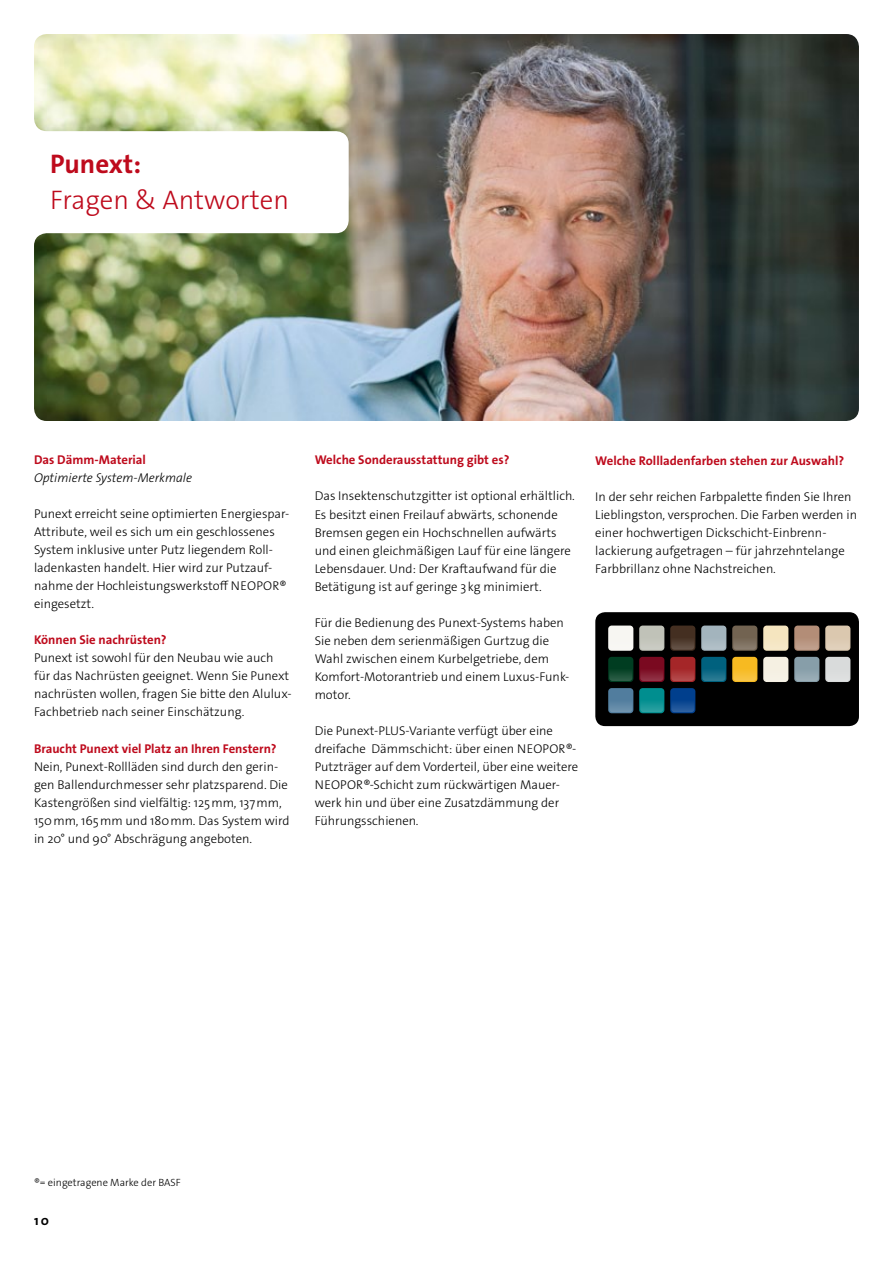
<style>
.page{position:relative;width:893px;height:1263px;background:#fff}
.page>*{position:absolute;margin:0;border:0;box-sizing:border-box;transform-origin:0 0}
.t1{font:300 27px "The Sans Os F";color:#be0a1c}
.t2{font:700 27px "The Sans Os F";color:#be0a1c}
.t3{font:700 13.5px "The Sans Os F";color:#000}
.t4{font:300 12.75px/18px "The Sans Os F";color:#000}
.t5{font:700 12.75px "The Sans Os F";color:#be0a1c}
.t6{font:italic 300 12.75px "The Sans Os F";color:#000}
.t7{font:300 10.5px "The Sans Os F";color:#000}
</style>
<div class="page">
<img style="left:349px;top:34px;width:510px;height:387px">
<svg style="left:34px;top:34px;width:315px;height:387px"></svg>
<div style="left:595px;top:612px;width:264px;height:114px;background:#000;border-radius:10px"></div>
<div style="left:608px;top:625px;width:25px;height:26px;background:#f7f6f2;border-radius:3px"></div>
<div style="left:639px;top:625px;width:25px;height:26px;background:#c0c2b8;border-radius:3px"></div>
<svg style="left:640px;top:647px;width:23px;height:3px"></svg>
<div style="left:670px;top:625px;width:25px;height:26px;background:#442f21;border-radius:3px"></div>
<svg style="left:671px;top:640px;width:23px;height:10px"></svg>
<div style="left:701px;top:625px;width:25px;height:26px;background:#a3b4bd;border-radius:3px"></div>
<svg style="left:702px;top:645px;width:23px;height:5px"></svg>
<div style="left:732px;top:625px;width:25px;height:26px;background:#726351;border-radius:3px"></div>
<svg style="left:733px;top:641px;width:23px;height:9px"></svg>
<div style="left:763px;top:625px;width:25px;height:26px;background:#f5e5bf;border-radius:3px"></div>
<svg style="left:764px;top:648px;width:22px;height:2px"></svg>
<div style="left:794px;top:625px;width:25px;height:26px;background:#b38d77;border-radius:3px"></div>
<svg style="left:795px;top:642px;width:23px;height:8px"></svg>
<div style="left:825px;top:625px;width:25px;height:26px;background:#dbc8af;border-radius:3px"></div>
<svg style="left:826px;top:646px;width:23px;height:4px"></svg>
<div style="left:608px;top:688px;width:25px;height:25px;background:#517d9e;border-radius:3px"></div>
<svg style="left:609px;top:704px;width:23px;height:8px"></svg>
<div style="left:639px;top:688px;width:25px;height:25px;background:#008e8f;border-radius:3px"></div>
<svg style="left:640px;top:702px;width:23px;height:10px"></svg>
<div style="left:670px;top:688px;width:25px;height:25px;background:#003f8d;border-radius:3px"></div>
<svg style="left:671px;top:702px;width:23px;height:10px"></svg>
<div style="left:608px;top:657px;width:25px;height:25px;background:#003d21;border-radius:3px"></div>
<svg style="left:609px;top:671px;width:23px;height:10px"></svg>
<div style="left:639px;top:657px;width:25px;height:25px;background:#7a0920;border-radius:3px"></div>
<svg style="left:640px;top:671px;width:23px;height:10px"></svg>
<div style="left:670px;top:657px;width:25px;height:25px;background:#a52628;border-radius:3px"></div>
<svg style="left:671px;top:672px;width:23px;height:9px"></svg>
<div style="left:701px;top:657px;width:25px;height:25px;background:#00617e;border-radius:3px"></div>
<svg style="left:702px;top:671px;width:23px;height:10px"></svg>
<div style="left:732px;top:657px;width:25px;height:25px;background:#f7ba21;border-radius:3px"></div>
<svg style="left:733px;top:672px;width:23px;height:9px"></svg>
<div style="left:763px;top:657px;width:25px;height:25px;background:#f5f0e2;border-radius:3px"></div>
<div style="left:794px;top:657px;width:25px;height:25px;background:#879ea9;border-radius:3px"></div>
<svg style="left:796px;top:674px;width:22px;height:7px"></svg>
<div style="left:825px;top:657px;width:25px;height:25px;background:#d9dbdb;border-radius:3px"></div>
<h1 class="t2" style="left:50px;top:146px;width:93px">Punext:</h1>
<h1 class="t1" style="left:50px;top:182px;width:240px">Fragen &amp; Antworten</h1>
<p class="t5" style="left:34px;top:452px;width:113px">Das Dämm-Material</p>
<p class="t6" style="left:34px;top:470px;width:160px">Optimierte System-Merkmale</p>
<p class="t4" style="left:34px;top:505px;width:257px">Punext erreicht seine optimierten Energiespar-Attribute, weil es sich um ein geschlossenes System inklusive unter Putz liegendem Roll&shy;ladenkasten handelt. Hier wird zur Putzauf&shy;nahme der Hochleistungswerkstoff Neopor</p>
<p class="t4" style="left:279px;top:577px;width:9px">®</p>
<p class="t4" style="left:34px;top:595px;width:62px">eingesetzt.</p>
<p class="t5" style="left:34px;top:632px;width:134px">Können Sie nachrüsten?</p>
<p class="t4" style="left:34px;top:649px;width:259px">Punext ist sowohl für den Neubau wie auch für das Nachrüsten geeignet. Wenn Sie Punext nachrüsten wollen, fragen Sie bitte den Alulux-Fachbetrieb nach seiner Einschätzung.</p>
<p class="t5" style="left:34px;top:740px;width:244px">Braucht Punext viel Platz an Ihren Fenstern?</p>
<p class="t4" style="left:34px;top:757px;width:257px">Nein, Punext-Rollläden sind durch den gerin&shy;gen Ballendurchmesser sehr platzsparend. Die Kastengrößen sind vielfältig: 125 mm, 137 mm, 150 mm, 165 mm und 180 mm. Das System wird in 20° und 90° Abschrägung angeboten.</p>
<p class="t5" style="left:315px;top:452px;width:196px">Welche Sonderausstattung gibt es?</p>
<p class="t4" style="left:315px;top:487px;width:262px">Das Insektenschutzgitter ist optional erhältlich.<br>Es besitzt einen Freilauf abwärts, schonende Bremsen gegen ein Hochschnellen aufwärts und einen gleichmäßigen Lauf für eine längere Lebensdauer. Und: Der Kraftaufwand für die Betätigung ist auf geringe 3 kg minimiert.</p>
<p class="t4" style="left:315px;top:613px;width:256px">Für die Bedienung des Punext-Systems haben Sie neben dem serienmäßigen Gurtzug die Wahl zwischen einem Kurbelgetriebe, dem Komfort-Motorantrieb und einem Luxus-Funk&shy;motor.</p>
<p class="t4" style="left:315px;top:721px;width:240px">Die Punext-PLUS-Variante verfügt über eine dreifache Dämmschicht: über einen Neopor</p>
<p class="t4" style="left:315px;top:739px;width:265px;text-indent:251px">®-<br>Putzträger auf dem Vorderteil, über eine weitere<br>Neopor</p>
<p class="t4" style="left:315px;top:775px;width:247px;text-align:justify;text-indent:49px">®-Schicht zum rückwärtigen Mauer&shy;werk hin und über eine Zusatzdämmung der Führungsschienen.</p>
<p class="t5" style="left:595px;top:452px;width:250px">Welche Rollladenfarben stehen zur Auswahl?</p>
<p class="t4" style="left:595px;top:487px;width:263px">In der sehr reichen Farbpalette finden Sie Ihren Lieblingston, versprochen. Die Farben werden in einer hochwertigen Dickschicht-Einbrenn&shy;lackierung aufgetragen – für jahrzehntelange Farbbrillanz ohne Nachstreichen.</p>
<p class="t7" style="left:34px;top:1176px;width:148px">®= eingetragene Marke der BASF</p>
<p class="t3" style="left:34px;top:1212px;width:17px">10</p>
</div>
